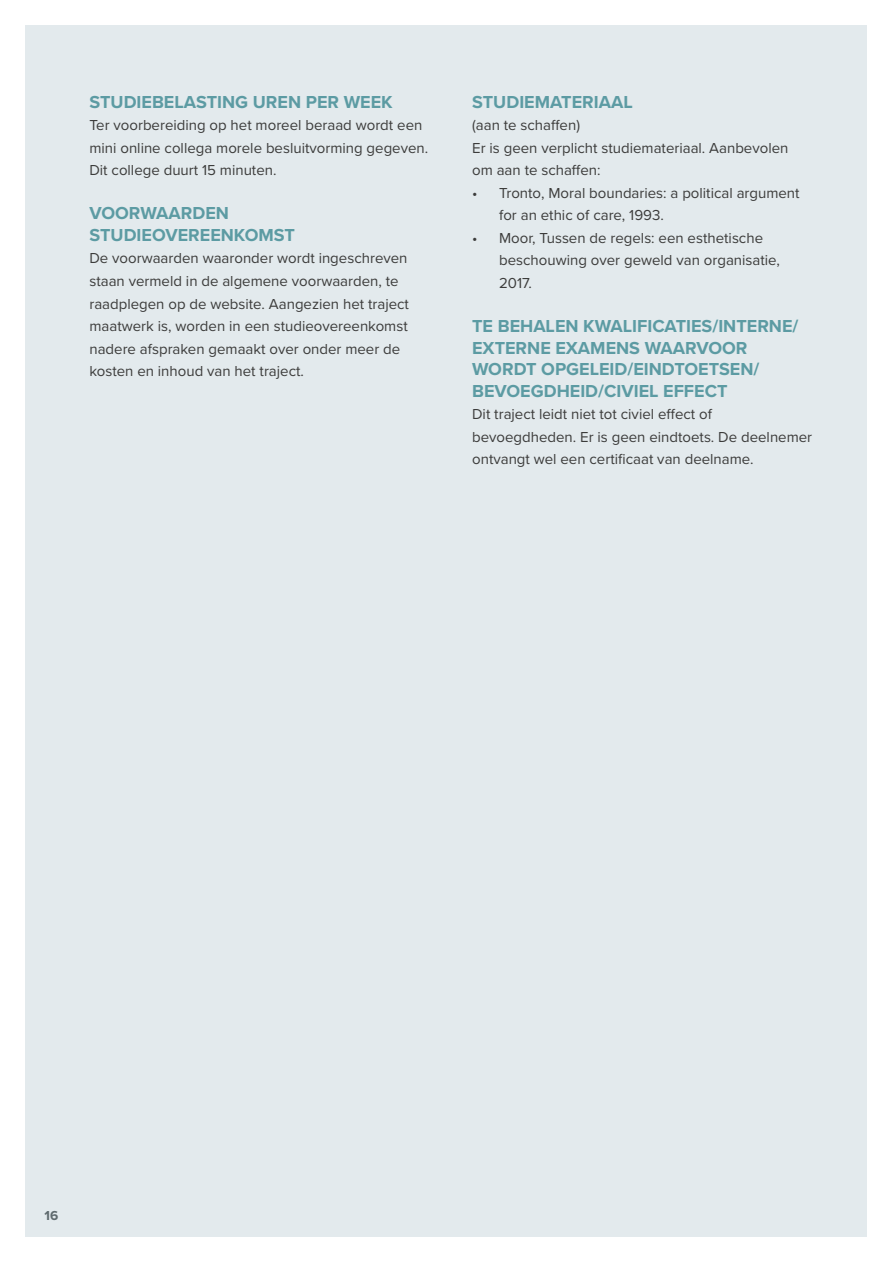
<style>
.page{position:relative;width:893px;height:1263px;background:#fff}
.page>*{position:absolute;margin:0;border:0;box-sizing:border-box;transform-origin:0 0}
.t1{font:700 18px/21.6px "Proxima Nova";color:#5c9ba3}
.t2{font:15px/22.5px "Proxima Nova";color:#3c3c3b}
.t3{font:700 13.5px "Proxima Nova";color:#5f6a6e}
</style>
<div class="page">
<div style="left:26px;top:26px;width:841px;height:1211px;background:#e3eaed"></div>
<p class="t1" style="left:89px;top:91px;width:305px">STUDIEBELASTING UREN PER WEEK</p>
<p class="t2" style="left:89px;top:113px;width:340px">Ter voorbereiding op het moreel beraad wordt een mini online collega morele besluitvorming gegeven.<br>Dit college duurt 15 minuten.</p>
<p class="t1" style="left:89px;top:202px;width:207px">VOORWAARDEN<br>STUDIEOVEREENKOMST</p>
<p class="t2" style="left:89px;top:247px;width:321px">De voorwaarden waaronder wordt ingeschreven staan vermeld in de algemene voorwaarden, te raadplegen op de website. Aangezien het traject maatwerk is, worden in een studieovereenkomst nadere afspraken gemaakt over onder meer de kosten en inhoud van het traject.</p>
<p class="t1" style="left:472px;top:91px;width:162px">STUDIEMATERIAAL</p>
<p class="t2" style="left:472px;top:113px;width:318px">(aan te schaffen)<br>Er is geen verplicht studiemateriaal. Aanbevolen om aan te schaffen:</p>
<p class="t2" style="left:499px;top:181px;width:302px;text-indent:-27px">• Tronto, Moral boundaries: a political argument for an ethic of care, 1993.</p>
<p class="t2" style="left:499px;top:226px;width:282px;text-indent:-27px">• Moor, Tussen de regels: een esthetische beschouwing over geweld van organisatie,<br>2017.</p>
<p class="t1" style="left:472px;top:315px;width:328px">TE BEHALEN KWALIFICATIES/INTERNE/<br>EXTERNE EXAMENS WAARVOOR<br>WORDT OPGELEID/EINDTOETSEN/<br>BEVOEGDHEID/CIVIEL EFFECT</p>
<p class="t2" style="left:472px;top:402px;width:342px">Dit traject leidt niet tot civiel effect of bevoegdheden. Er is geen eindtoets. De deelnemer ontvangt wel een certificaat van deelname.</p>
<p class="t3" style="left:45px;top:1205px;width:15px">16</p>
</div>
